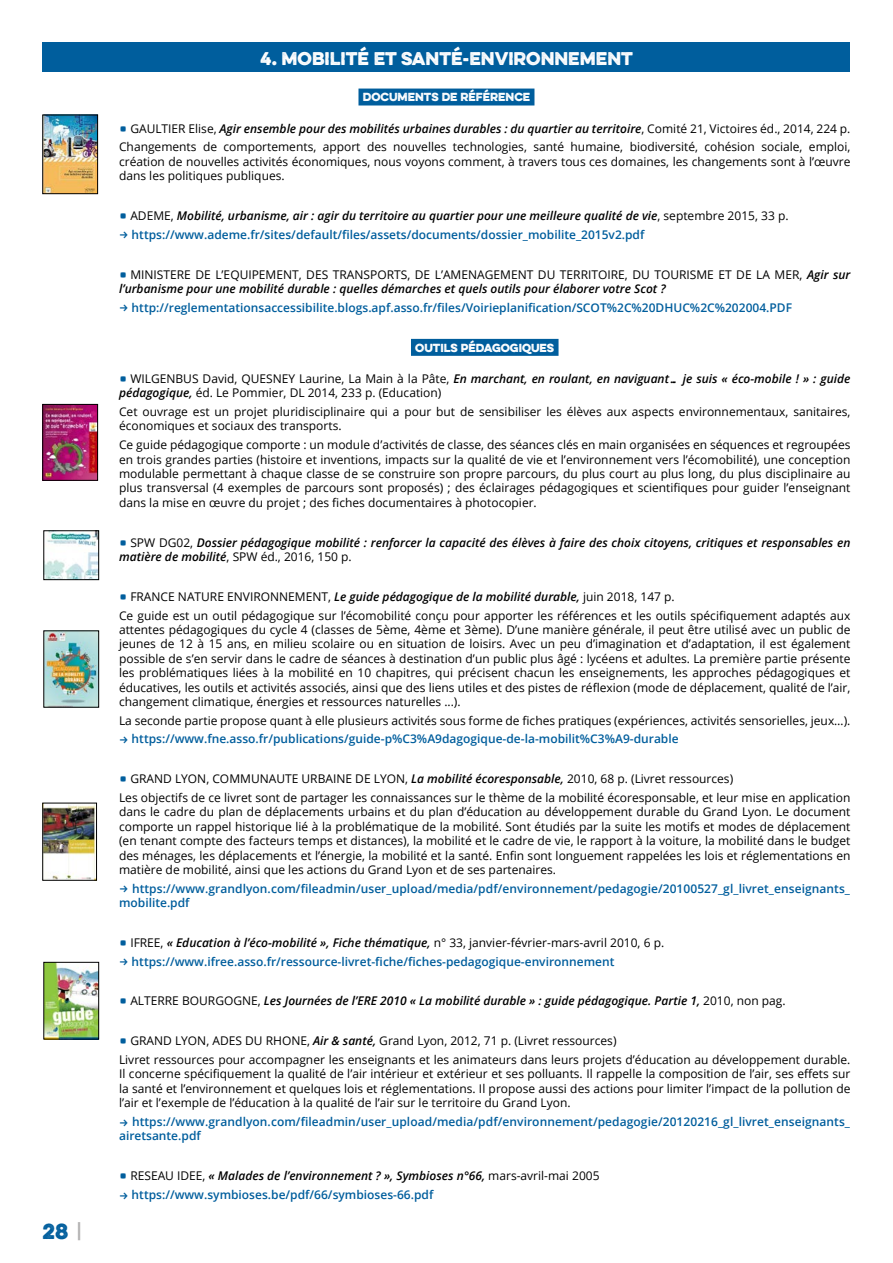
<style>
.page{position:relative;width:893px;height:1263px;background:#fff}
.page>*{position:absolute;margin:0;border:0;box-sizing:border-box;transform-origin:0 0}
.t1{font:700 19.5px "Eveleth Dot";color:#005e9d}
.t2{font:700 16.5px "Eveleth Dot";color:#fff}
.Texte_courant{font:12px/14.4px "Open Sans";color:#000;text-align:justify}
.Texte_courant-2{font:italic 600 12px/14.4px "Open Sans";color:#000}
.Texte_courant-3{font:600 12px/14.4px "Open Sans";color:#005e9d}
.Titres_biblio{font:700 10.5px "Eveleth Dot";color:#fff}
.s1{font-weight:400;font-style:normal}
.s2{font-weight:600;font-style:italic}
</style>
<div class="page">
<div style="left:358px;top:89px;width:176px;height:16px;background:#005e9d"></div>
<div style="left:411px;top:339px;width:147px;height:17px;background:#005e9d"></div>
<div style="left:43px;top:43px;width:807px;height:29px;background:#005e9d"></div>
<img style="left:45px;top:117px;width:51px;height:75px">
<div style="left:43px;top:115px;width:55px;height:79px;border:1px solid #000"></div>
<img style="left:45px;top:406px;width:51px;height:72px">
<div style="left:43px;top:404px;width:55px;height:76px;border:1px solid #000"></div>
<img style="left:46px;top:633px;width:51px;height:72px">
<img style="left:45px;top:805px;width:50px;height:73px">
<div style="left:43px;top:803px;width:54px;height:77px;border:1px solid #000"></div>
<img style="left:46px;top:964px;width:51px;height:73px">
<div style="left:44px;top:962px;width:55px;height:77px;border:1px solid #000"></div>
<img style="left:46px;top:532px;width:51px;height:46px">
<div style="left:44px;top:530px;width:55px;height:50px;border:1px solid #000"></div>
<h1 class="t1" style="left:43px;top:1217px;width:44px">28 <sup>|</sup></h1>
<p class="t2" style="left:261px;top:46px;width:374px">4. MOBILITÉ ET SANTÉ-ENVIRONNEMENT</p>
<p class="Titres_biblio" style="left:363px;top:89px;width:169px">DOCUMENTS DE RÉFÉRENCE</p>
<p class="Texte_courant-2" style="left:130px;top:121px;width:722px"><span class="s1">GAULTIER Elise,</span> Agir ensemble pour des mobilités urbaines durables : du quartier au territoire<span class="s1">, Comité 21, Victoires éd., 2014, 224 p.</span></p>
<p class="Texte_courant" style="left:119px;top:139px;width:733px">Changements de comportements, apport des nouvelles technologies, santé humaine, biodiversité, cohésion sociale, emploi, création de nouvelles activités économiques, nous voyons comment, à travers tous ces domaines, les changements sont à l’œuvre dans les politiques publiques.</p>
<p class="Texte_courant-2" style="left:130px;top:208px;width:660px"><span class="s1">ADEME,</span> Mobilité, urbanisme, air : agir du territoire au quartier pour une meilleure qualité de vie<span class="s1">, septembre 2015, 33 p.</span></p>
<p class="Texte_courant-3" style="left:132px;top:227px;width:514px">https://www.ademe.fr/sites/default/files/assets/documents/dossier_mobilite_2015v2.pdf</p>
<p class="Texte_courant-2" style="left:119px;top:267px;width:733px;text-indent:11px"><span class="s1">MINISTERE DE L’EQUIPEMENT, DES TRANSPORTS, DE L’AMENAGEMENT DU TERRITOIRE, DU TOURISME ET DE LA MER,</span> Agir sur l’urbanisme pour une mobilité durable : quelles démarches et quels outils pour élaborer votre Scot ?</p>
<p class="Texte_courant-3" style="left:132px;top:300px;width:662px">http://reglementationsaccessibilite.blogs.apf.asso.fr/files/Voirieplanification/SCOT%2C%20DHUC%2C%202004.PDF</p>
<p class="Titres_biblio" style="left:415px;top:339px;width:141px">OUTILS PÉDAGOGIQUES</p>
<p class="Texte_courant" style="left:119px;top:371px;width:733px;text-indent:11px">WILGENBUS David, QUESNEY Laurine, La Main à la Pâte, <span class="s2">En marchant, en roulant, en naviguant… je suis « éco-mobile ! » : guide pédagogique,</span> éd. Le Pommier, DL 2014, 233 p. (Education)</p>
<p class="Texte_courant" style="left:119px;top:404px;width:733px">Cet ouvrage est un projet pluridisciplinaire qui a pour but de sensibiliser les élèves aux aspects environnementaux, sanitaires, économiques et sociaux des transports.</p>
<p class="Texte_courant" style="left:119px;top:437px;width:733px">Ce guide pédagogique comporte : un module d’activités de classe, des séances clés en main organisées en séquences et regroupées en trois grandes parties (histoire et inventions, impacts sur la qualité de vie et l’environnement vers l’écomobilité), une conception modulable permettant à chaque classe de se construire son propre parcours, du plus court au plus long, du plus disciplinaire au plus transversal (4 exemples de parcours sont proposés) ; des éclairages pédagogiques et scientifiques pour guider l’enseignant dans la mise en œuvre du projet ; des fiches documentaires à photocopier.</p>
<p class="Texte_courant-2" style="left:119px;top:535px;width:733px;text-indent:11px"><span class="s1">SPW DG02,</span> Dossier pédagogique mobilité : renforcer la capacité des élèves à faire des choix citoyens, critiques et responsables en matière de mobilité<span class="s1">, SPW éd., 2016, 150 p.</span></p>
<p class="Texte_courant" style="left:130px;top:589px;width:546px">FRANCE NATURE ENVIRONNEMENT, <span class="s2">Le guide pédagogique de la mobilité durable,</span> juin 2018, 147 p.</p>
<p class="Texte_courant" style="left:119px;top:608px;width:733px">Ce guide est un outil pédagogique sur l’écomobilité conçu pour apporter les références et les outils spécifiquement adaptés aux attentes pédagogiques du cycle 4 (classes de 5ème, 4ème et 3ème). D’une manière générale, il peut être utilisé avec un public de jeunes de 12 à 15 ans, en milieu scolaire ou en situation de loisirs. Avec un peu d’imagination et d’adaptation, il est également possible de s’en servir dans le cadre de séances à destination d’un public plus âgé : lycéens et adultes. La première partie présente les problématiques liées à la mobilité en 10 chapitres, qui précisent chacun les enseignements, les approches pédagogiques et éducatives, les outils et activités associés, ainsi que des liens utiles et des pistes de réflexion (mode de déplacement, qualité de l’air, changement climatique, énergies et ressources naturelles ...).</p>
<p class="Texte_courant" style="left:119px;top:713px;width:733px">La seconde partie propose quant à elle plusieurs activités sous forme de fiches pratiques (expériences, activités sensorielles, jeux…).</p>
<p class="Texte_courant-3" style="left:132px;top:731px;width:548px">https://www.fne.asso.fr/publications/guide-p%C3%A9dagogique-de-la-mobilit%C3%A9-durable</p>
<p class="Texte_courant" style="left:130px;top:771px;width:604px">GRAND LYON, COMMUNAUTE URBAINE DE LYON, <span class="s2">La mobilité écoresponsable,</span> 2010, 68 p. (Livret ressources)</p>
<p class="Texte_courant" style="left:119px;top:790px;width:733px">Les objectifs de ce livret sont de partager les connaissances sur le thème de la mobilité écoresponsable, et leur mise en application dans le cadre du plan de déplacements urbains et du plan d’éducation au développement durable du Grand Lyon. Le document comporte un rappel historique lié à la problématique de la mobilité. Sont étudiés par la suite les motifs et modes de déplacement (en tenant compte des facteurs temps et distances), la mobilité et le cadre de vie, le rapport à la voiture, la mobilité dans le budget des ménages, les déplacements et l’énergie, la mobilité et la santé. Enfin sont longuement rappelées les lois et réglementations en matière de mobilité, ainsi que les actions du Grand Lyon et de ses partenaires.</p>
<p class="Texte_courant-3" style="left:119px;top:881px;width:732px;text-indent:13px">https://www.grandlyon.com/fileadmin/user_upload/media/pdf/environnement/pedagogie/20100527_gl_livret_enseignants_ mobilite.pdf</p>
<p class="Texte_courant" style="left:130px;top:935px;width:535px">IFREE, <span class="s2">« Education à l’éco-mobilité », Fiche thématique,</span> n° 33, janvier-février-mars-avril 2010, 6 p.</p>
<p class="Texte_courant-3" style="left:132px;top:954px;width:484px">https://www.ifree.asso.fr/ressource-livret-fiche/fiches-pedagogique-environnement</p>
<p class="Texte_courant-2" style="left:130px;top:994px;width:657px"><span class="s1">ALTERRE BOURGOGNE,</span> Les Journées de l’ERE 2010 « La mobilité durable » : guide pédagogique. Partie 1, <span class="s1">2010, non pag.</span></p>
<p class="Texte_courant" style="left:130px;top:1033px;width:488px">GRAND LYON, ADES DU RHONE, <span class="s2">Air &amp; santé,</span> Grand Lyon, 2012, 71 p. (Livret ressources)</p>
<p class="Texte_courant" style="left:119px;top:1052px;width:733px">Livret ressources pour accompagner les enseignants et les animateurs dans leurs projets d’éducation au développement durable.<br>Il concerne spécifiquement la qualité de l’air intérieur et extérieur et ses polluants. Il rappelle la composition de l’air, ses effets sur la santé et l’environnement et quelques lois et réglementations. Il propose aussi des actions pour limiter l’impact de la pollution de l’air et l’exemple de l’éducation à la qualité de l’air sur le territoire du Grand Lyon.</p>
<p class="Texte_courant-3" style="left:119px;top:1114px;width:732px;text-indent:13px">https://www.grandlyon.com/fileadmin/user_upload/media/pdf/environnement/pedagogie/20120216_gl_livret_enseignants_ airetsante.pdf</p>
<p class="Texte_courant-2" style="left:130px;top:1168px;width:471px"><span class="s1">RESEAU IDEE,</span> « Malades de l’environnement ? », Symbioses n°66, <span class="s1">mars-avril-mai 2005</span></p>
<p class="Texte_courant-3" style="left:132px;top:1187px;width:303px">https://www.symbioses.be/pdf/66/symbioses-66.pdf</p>
</div>
